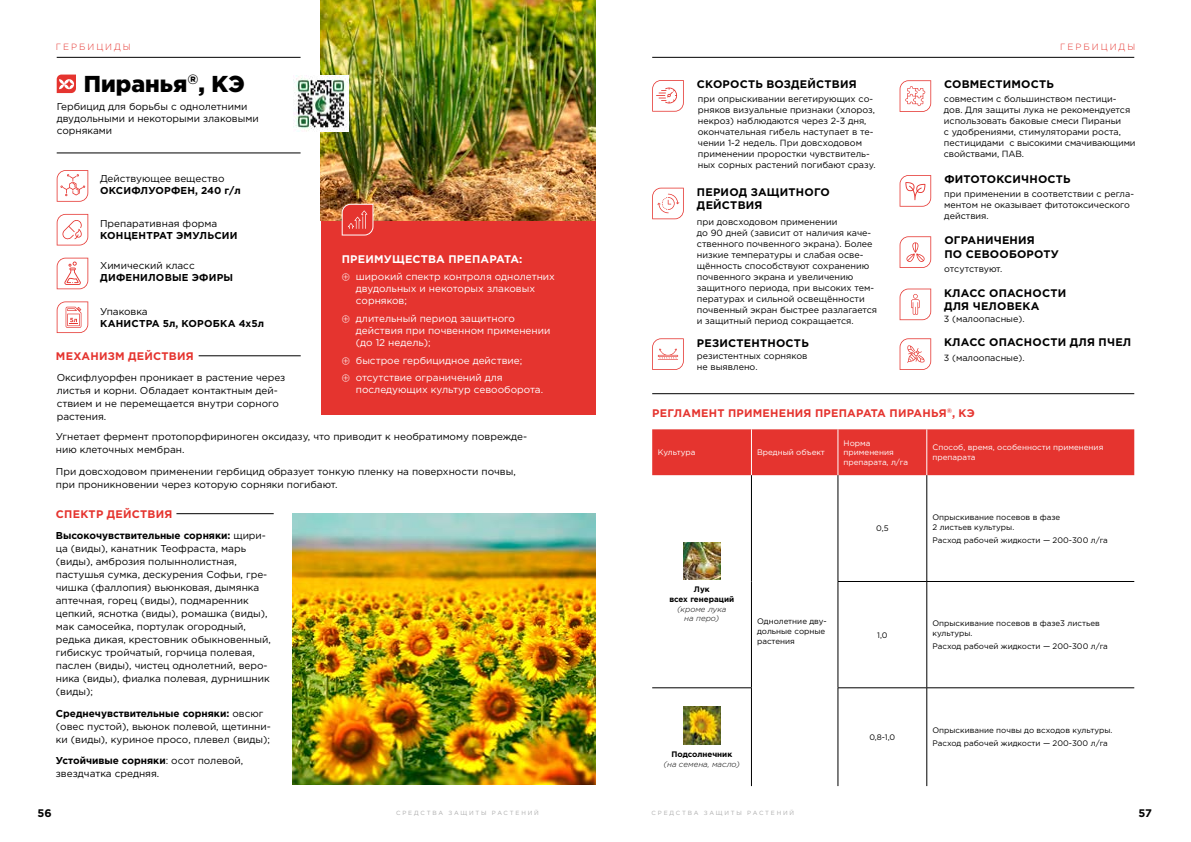
<style>
.page{position:relative;width:1191px;height:842px;background:#fff}
.page>*{position:absolute;margin:0;border:0;box-sizing:border-box;transform-origin:0 0}
.t1{font:900 23px "Gotham Pro";color:#000}
.t2{font:700 11px/13.2px "Gotham Pro";letter-spacing:.02em;color:#000}
.t3{font:700 11px "Gotham Pro";letter-spacing:.02em;color:#e5342f}
.t4{font:700 11px "Gotham Pro";letter-spacing:.02em;color:#fff}
.t5{font:10px/13px "Gotham Pro";color:#000}
.t6{font:10px/12px "Gotham Pro";color:#fff}
.t7{font:700 10px "Gotham Pro";letter-spacing:.02em;color:#000}
.t8{font:9px/11px "Gotham Pro";color:#000}
.t9{font:300 9px "Gotham Pro";letter-spacing:.22em;color:#e5342f}
.t10{font:8px/10px "Gotham Pro";color:#000}
.t11{font:8px/9.6px "Gotham Pro";color:#fff}
.t12{font:italic 300 8px/9px "Gotham Pro";color:#000;text-align:center}
.t13{font:700 8px/10px "Gotham Pro";color:#000;text-align:center}
.t14{font:6px "Gotham Pro";letter-spacing:.3em;color:#acacac}
.s1{font-family:"My Font"}
.s2{font-weight:700}
</style>
<div class="page">
<svg style="left:57px;top:75px;width:19px;height:18px"></svg>
<svg style="left:57px;top:170px;width:31px;height:32px"></svg>
<svg style="left:57px;top:214px;width:31px;height:31px"></svg>
<svg style="left:57px;top:258px;width:31px;height:31px"></svg>
<hr style="left:176px;top:513px;width:98px;height:1px;background:#000">
<hr style="left:57px;top:153px;width:243px;height:1px;background:#000">
<hr style="left:199px;top:355px;width:102px;height:1px;background:#000">
<div style="left:321px;top:221px;width:274px;height:193px;background:#e5342f"></div>
<img style="left:321px;top:0;width:274px;height:221px">
<svg style="left:342px;top:204px;width:31px;height:32px"></svg>
<svg style="left:57px;top:301px;width:31px;height:32px"></svg>
<img style="left:293px;top:76px;width:56px;height:55px">
<img style="left:292px;top:513px;width:303px;height:271px">
<svg style="left:652px;top:188px;width:32px;height:31px"></svg>
<svg style="left:652px;top:80px;width:32px;height:32px"></svg>
<svg style="left:899px;top:236px;width:32px;height:32px"></svg>
<svg style="left:652px;top:338px;width:32px;height:32px"></svg>
<svg style="left:899px;top:80px;width:32px;height:32px"></svg>
<svg style="left:899px;top:338px;width:32px;height:32px"></svg>
<svg style="left:899px;top:289px;width:32px;height:31px"></svg>
<svg style="left:899px;top:175px;width:32px;height:32px"></svg>
<hr style="left:652px;top:393px;width:482px;height:1px;background:#000">
<hr style="left:57px;top:57px;width:243px;height:1px;background:#000">
<hr style="left:652px;top:57px;width:482px;height:1px;background:#000">
<div style="left:652px;top:429px;width:482px;height:46px;background:#e5342f"></div>
<hr style="left:751px;top:429px;width:1px;height:46px;background:#fff">
<hr style="left:837px;top:429px;width:1px;height:46px;background:#fff">
<hr style="left:926px;top:429px;width:1px;height:46px;background:#fff">
<hr style="left:751px;top:475px;width:1px;height:106px;background:#000">
<hr style="left:751px;top:581px;width:1px;height:106px;background:#000">
<hr style="left:837px;top:475px;width:1px;height:106px;background:#000">
<hr style="left:926px;top:475px;width:1px;height:106px;background:#000">
<hr style="left:837px;top:581px;width:89px;height:1px;background:#000">
<hr style="left:837px;top:582px;width:1px;height:105px;background:#000">
<hr style="left:926px;top:581px;width:208px;height:1px;background:#000">
<hr style="left:926px;top:582px;width:1px;height:105px;background:#000">
<hr style="left:652px;top:687px;width:99px;height:1px;background:#000">
<hr style="left:751px;top:688px;width:1px;height:98px;background:#000">
<hr style="left:837px;top:687px;width:89px;height:1px;background:#000">
<hr style="left:837px;top:688px;width:1px;height:98px;background:#000">
<hr style="left:926px;top:687px;width:208px;height:1px;background:#000">
<hr style="left:926px;top:688px;width:1px;height:98px;background:#000">
<img style="left:683px;top:542px;width:37px;height:37px">
<img style="left:683px;top:707px;width:37px;height:37px">
<p class="t9" style="left:56px;top:42px;width:76px">ГЕРБИЦИДЫ</p>
<p class="t9" style="left:1060px;top:42px;width:76px">ГЕРБИЦИДЫ</p>
<h1 class="t1" style="left:84px;top:70px;width:163px">Пиранья<sup>®</sup>, КЭ</h1>
<p class="t5" style="left:57px;top:100px;width:203px;line-height:12px">Гербицид для борьбы с однолетними двудольными и некоторыми злаковыми сорняками</p>
<p class="t5" style="left:100px;top:172px;width:126px">Действующее вещество</p>
<p class="t7" style="left:100px;top:185px;width:142px">ОКСИФЛУОРФЕН, 240 г/л</p>
<p class="t5" style="left:100px;top:217px;width:119px">Препаративная форма</p>
<p class="t7" style="left:100px;top:229px;width:139px">КОНЦЕНТРАТ ЭМУЛЬСИИ</p>
<p class="t5" style="left:100px;top:259px;width:96px">Химический класс</p>
<p class="t7" style="left:100px;top:272px;width:134px">ДИФЕНИЛОВЫЕ ЭФИРЫ</p>
<p class="t5" style="left:100px;top:304px;width:49px">Упаковка</p>
<p class="t7" style="left:100px;top:317px;width:165px">КАНИСТРА 5л, КОРОБКА 4х5л</p>
<p class="t3" style="left:56px;top:349px;width:139px">МЕХАНИЗМ ДЕЙСТВИЯ</p>
<p class="t5" style="left:57px;top:371px;width:230px">Оксифлуорфен проникает в растение через листья и корни. Обладает контактным дей&shy;ствием и не перемещается внутри сорного растения.</p>
<p class="t4" style="left:342px;top:253px;width:182px">ПРЕИМУЩЕСТВА ПРЕПАРАТА:</p>
<p class="t6" style="left:356px;top:271px;width:201px;text-indent:-14px"><span class="s1">©</span> широкий спектр контроля однолетних двудольных и некоторых злаковых сорняков;</p>
<p class="t6" style="left:356px;top:312px;width:196px;text-indent:-14px"><span class="s1">©</span> длительный период защитного действия при почвенном применении (до 12 недель);</p>
<p class="t6" style="left:342px;top:351px;width:182px;line-height:17.7px"><span class="s1">©</span> быстрое гербицидное действие; <span class="s1">©</span> отсутствие ограничений для</p>
<p class="t6" style="left:356px;top:384px;width:189px">последующих культур севооборота.</p>
<p class="t5" style="left:56px;top:430px;width:473px">Угнетает фермент протопорфириноген оксидазу, что приводит к необратимому поврежде&shy;нию клеточных мембран.</p>
<p class="t5" style="left:56px;top:465px;width:461px">При довсходовом применении гербицид образует тонкую пленку на поверхности почвы, при проникновении через которую сорняки погибают.</p>
<p class="t3" style="left:56px;top:507px;width:118px">СПЕКТР ДЕЙСТВИЯ</p>
<p class="t5" style="left:56px;top:529px;width:216px"><span class="s2">Высокочувствительные сорняки:</span> щири&shy;ца (виды), канатник Теофраста, марь (виды), амброзия полыннолистная, пастушья сумка, дескурения Софьи, гре&shy;чишка (фаллопия) вьюнковая, дымянка аптечная, горец (виды), подмаренник цепкий, яснотка (виды), ромашка (виды), мак самосейка, портулак огородный, редька дикая, крестовник обыкновенный, гибискус тройчатый, горчица полевая, паслен (виды), чистец однолетний, веро&shy;ника (виды), фиалка полевая, дурнишник (виды);</p>
<p class="t5" style="left:56px;top:706px;width:216px"><span class="s2">Среднечувствительные сорняки:</span> овсюг (овес пустой), вьюнок полевой, щетинни&shy;ки (виды), куриное просо, плевел (виды);</p>
<p class="t5" style="left:56px;top:754px;width:189px"><span class="s2">Устойчивые сорняки</span>: осот полевой, звездчатка средняя.</p>
<p class="t2" style="left:697px;top:77px;width:161px">СКОРОСТЬ ВОЗДЕЙСТВИЯ</p>
<p class="t8" style="left:698px;top:94px;width:179px">при опрыскивании вегетирующих со&shy;рняков визуальные признаки (хлороз, некроз) наблюдаются через 2-3 дня, окончательная гибель наступает в те&shy;чении 1-2 недель. При довсходовом применении проростки чувствитель&shy;ных сорных растений погибают сразу.</p>
<p class="t2" style="left:697px;top:185px;width:134px">ПЕРИОД ЗАЩИТНОГО<br>ДЕЙСТВИЯ</p>
<p class="t8" style="left:697px;top:216px;width:182px">при довсходовом применении<br>до 90 дней (зависит от наличия каче&shy;ственного почвенного экрана). Более низкие температуры и слабая осве&shy;щённость способствуют сохранению почвенного экрана и увеличению защитного периода, при высоких тем&shy;пературах и сильной освещённости почвенный экран быстрее разлагается и защитный период сокращается.</p>
<p class="t2" style="left:697px;top:337px;width:113px">РЕЗИСТЕНТНОСТЬ</p>
<p class="t8" style="left:697px;top:351px;width:112px">резистентных сорняков не выявлено.</p>
<p class="t2" style="left:944px;top:78px;width:111px">СОВМЕСТИМОСТЬ</p>
<p class="t8" style="left:944px;top:94px;width:193px">совместим с большинством пестици&shy;дов. Для защиты лука не рекомендуется использовать баковые смеси Пираньи<br>с удобрениями, стимуляторами роста, пестицидами с высокими смачивающими свойствами, ПАВ.</p>
<p class="t2" style="left:944px;top:172px;width:128px">ФИТОТОКСИЧНОСТЬ</p>
<p class="t8" style="left:944px;top:189px;width:191px">при применении в соответствии с регла&shy;ментом не оказывает фитотоксического действия.</p>
<p class="t2" style="left:944px;top:234px;width:116px">ОГРАНИЧЕНИЯ<br>ПО СЕВООБОРОТУ</p>
<p class="t8" style="left:944px;top:264px;width:60px">отсутствуют.</p>
<p class="t2" style="left:944px;top:286px;width:124px">КЛАСС ОПАСНОСТИ<br>ДЛЯ ЧЕЛОВЕКА</p>
<p class="t8" style="left:944px;top:313px;width:82px">3 (малоопасные).</p>
<p class="t2" style="left:944px;top:336px;width:189px">КЛАСС ОПАСНОСТИ ДЛЯ ПЧЕЛ</p>
<p class="t8" style="left:944px;top:353px;width:82px">3 (малоопасные).</p>
<p class="t3" style="left:652px;top:407px;width:324px">РЕГЛАМЕНТ ПРИМЕНЕНИЯ ПРЕПАРАТА ПИРАНЬЯ<sup>®</sup>, КЭ</p>
<p class="t11" style="left:658px;top:447px;width:39px">Культура</p>
<p class="t11" style="left:757px;top:447px;width:69px">Вредный объект</p>
<p class="t11" style="left:843px;top:438px;width:66px">Норма применения препарата, л/га</p>
<p class="t11" style="left:932px;top:443px;width:172px">Способ, время, особенности применения препарата</p>
<p class="t13" style="left:669px;top:584px;width:66px">Лук<br>всех генераций</p>
<p class="t12" style="left:677px;top:605px;width:51px">(кроме лука на перо)</p>
<p class="t10" style="left:757px;top:616px;width:71px">Однолетние дву&shy;дольные сорные растения</p>
<p class="t13" style="left:671px;top:749px;width:62px">Подсолнечник</p>
<p class="t12" style="left:663px;top:760px;width:78px">(на семена, масло)</p>
<p class="t10" style="left:876px;top:523px;width:14px">0,5</p>
<p class="t10" style="left:932px;top:512px;width:129px">Опрыскивание посевов в фазе<br>2 листьев культуры.</p>
<p class="t10" style="left:932px;top:535px;width:177px">Расход рабочей жидкости — 200-300 л/га</p>
<p class="t10" style="left:877px;top:630px;width:12px">1,0</p>
<p class="t10" style="left:932px;top:618px;width:169px">Опрыскивание посевов в фазе3 листьев культуры.</p>
<p class="t10" style="left:932px;top:641px;width:177px">Расход рабочей жидкости — 200-300 л/га</p>
<p class="t10" style="left:869px;top:732px;width:27px">0,8-1,0</p>
<p class="t10" style="left:932px;top:724px;width:181px;line-height:12.8px">Опрыскивание почвы до всходов культуры.<br>Расход рабочей жидкости — 200-300 л/га</p>
<p class="t2" style="left:38px;top:806px;width:16px">56</p>
<p class="t14" style="left:396px;top:810px;width:144px">СРЕДСТВА ЗАЩИТЫ РАСТЕНИЙ</p>
<p class="t14" style="left:651px;top:810px;width:144px">СРЕДСТВА ЗАЩИТЫ РАСТЕНИЙ</p>
<p class="t2" style="left:1138px;top:806px;width:15px">57</p>
</div>
